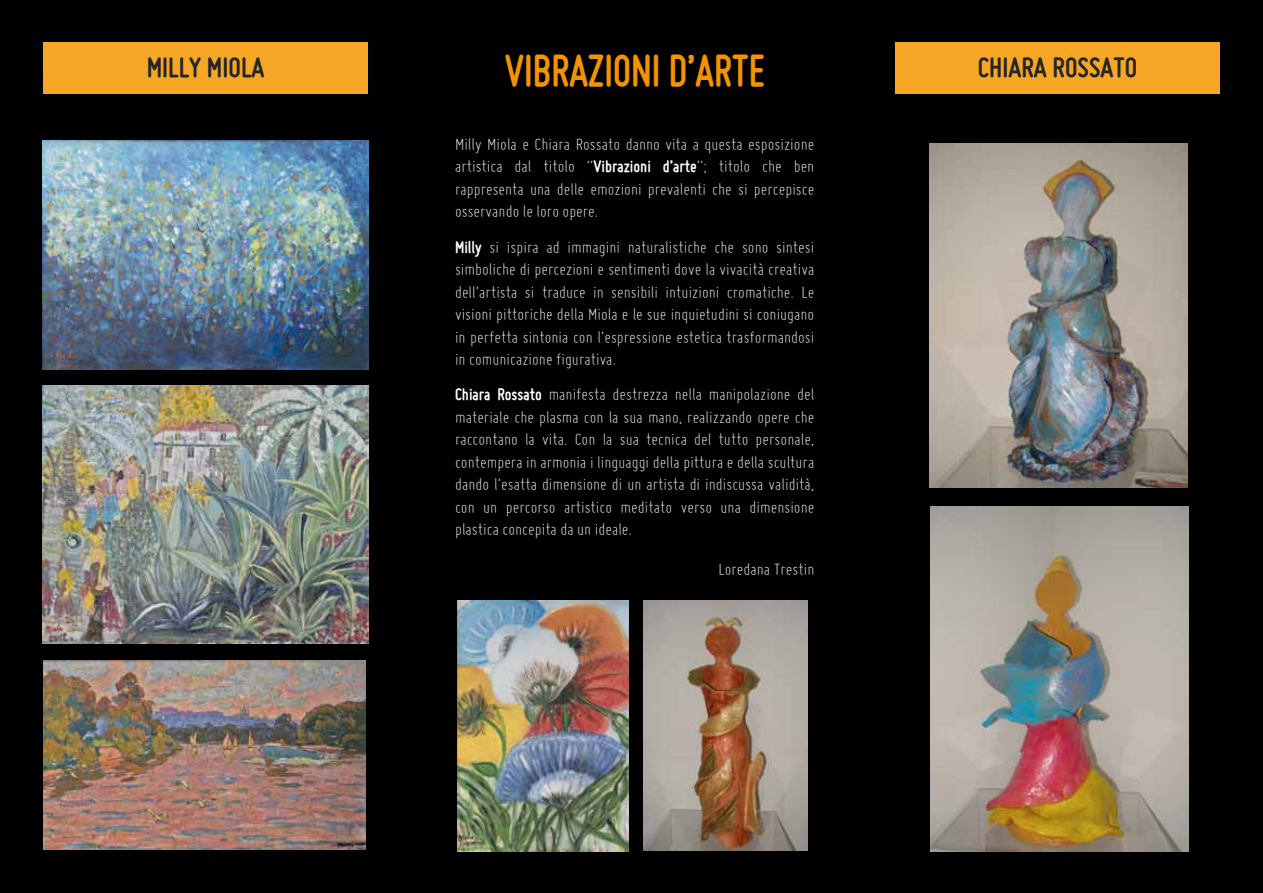
<style>
.page{position:relative;width:1263px;height:893px;background:#000}
.page>*{position:absolute;margin:0;border:0;box-sizing:border-box;transform-origin:0 0}
.t1{font:700 48px "Miso";color:#f39300;scale:.9 1}
.t2{font:700 30px "Miso";color:#252525}
.t3{font:300 18px/22.5px "Miso";color:#fff;text-align:justify}
.s1{font-weight:700}
</style>
<div class="page">
<div style="left:895px;top:43px;width:325px;height:51px;background:#f7a726"></div>
<div style="left:43px;top:43px;width:325px;height:51px;background:#f7a726"></div>
<img style="left:929px;top:144px;width:258px;height:344px">
<img style="left:43px;top:661px;width:323px;height:189px">
<img style="left:43px;top:140px;width:326px;height:229px">
<img style="left:43px;top:386px;width:326px;height:258px">
<img style="left:457px;top:601px;width:171px;height:250px">
<img style="left:643px;top:600px;width:165px;height:250px">
<img style="left:930px;top:507px;width:259px;height:344px">
<h1 class="t1" style="left:505px;top:43px;width:290px">VIBRAZIONI D’ARTE</h1>
<h2 class="t2" style="left:147px;top:51px;width:119px">MILLY MIOLA</h2>
<h2 class="t2" style="left:978px;top:51px;width:161px">CHIARA ROSSATO</h2>
<p class="t3" style="left:455px;top:132px;width:361px">Milly Miola e Chiara Rossato danno vita a questa esposizione artistica dal titolo “<span class="s1">Vibrazioni d’arte</span>”; titolo che ben rappresenta una delle emozioni prevalenti che si percepisce osservando le loro opere.</p>
<p class="t3" style="left:455px;top:235px;width:361px"><span class="s1">Milly</span> si ispira ad immagini naturalistiche che sono sintesi simboliche di percezioni e sentimenti dove la vivacità creativa dell’artista si traduce in sensibili intuizioni cromatiche. Le visioni pittoriche della Miola e le sue inquietudini si coniugano in perfetta sintonia con l’espressione estetica trasformandosi in comunicazione figurativa.</p>
<p class="t3" style="left:455px;top:383px;width:361px"><span class="s1">Chiara Rossato</span> manifesta destrezza nella manipolazione del materiale che plasma con la sua mano, realizzando opere che raccontano la vita. Con la sua tecnica del tutto personale, contempera in armonia i linguaggi della pittura e della scultura dando l’esatta dimensione di un artista di indiscussa validità, con un percorso artistico meditato verso una dimensione plastica concepita da un ideale.</p>
<p class="t3" style="left:718px;top:557px;width:97px">Loredana Trestin</p>
</div>
